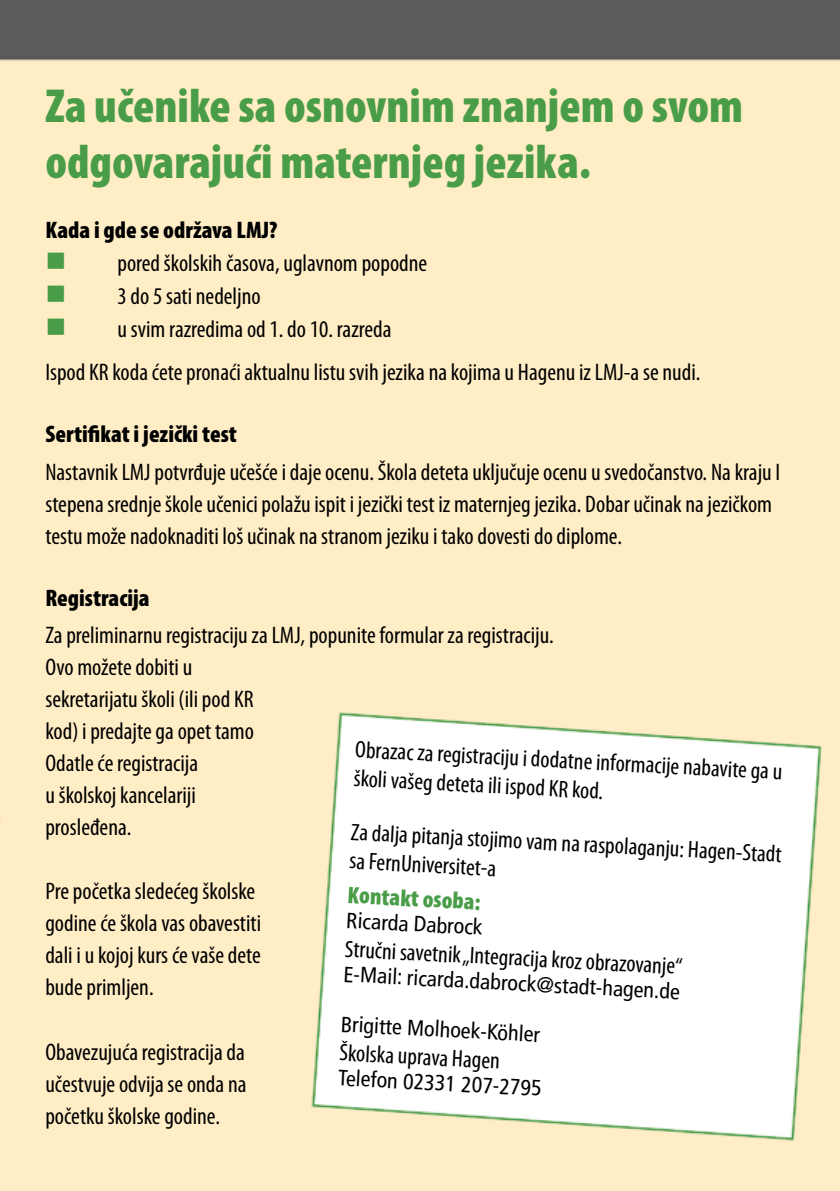
<style>
.page{position:relative;width:840px;height:1191px;background:#fff}
.page>*{position:absolute;margin:0;border:0;box-sizing:border-box;transform-origin:0 0}
.t1{font:900 condensed 48px/56px "Myriad Pro";color:#4a9d48}
.t2{font:condensed 24px/32px "Myriad Pro";color:#000}
.t3{font:900 condensed 24px "Myriad Pro";color:#000}
.t4{font:900 condensed 24px "Myriad Pro";color:#4a9d48}
.t5{font:condensed 22px "Frutiger LT Std";color:#000}
.s1{color:#4a9d48}
</style>
<div class="page">
<img style="left:0;top:0;width:839px;height:1191px">
<h1 class="t1" style="left:45px;top:77px;width:698px">Za učenike sa osnovnim znanjem o svom odgovarajući maternjeg jezika.</h1>
<p class="t3" style="left:45px;top:215px;width:233px">Kada i gde se održava LMJ?</p>
<p class="t2" style="left:45px;top:247px;width:383px"><span class="s1">■</span> pored školskih časova, uglavnom popodne</p>
<p class="t2" style="left:45px;top:279px;width:217px"><span class="s1">■</span> 3 do 5 sati nedeljno</p>
<p class="t2" style="left:45px;top:307px;width:656px;line-height:43.4px"><span class="s1">■</span> u svim razredima od 1. do 10. razreda<br>Ispod KR koda ćete pronaći aktualnu listu svih jezika na kojima u Hagenu iz LMJ-a se nudi.</p>
<p class="t3" style="left:45px;top:418px;width:193px">Sertifikat i jezički test</p>
<p class="t2" style="left:45px;top:455px;width:736px">Nastavnik LMJ potvrđuje učešće i daje ocenu. Škola deteta uključuje ocenu u svedočanstvo. Na kraju I stepena srednje škole učenici polažu ispit i jezički test iz maternjeg jezika. Dobar učinak na jezičkom testu može nadoknaditi loš učinak na stranom jeziku i tako dovesti do diplome.</p>
<p class="t3" style="left:45px;top:582px;width:106px">Registracija</p>
<p class="t2" style="left:45px;top:619px;width:509px">Za preliminarnu registraciju za LMJ, popunite formular za registraciju.<br>Ovo možete dobiti u<br>sekretarijatu školi (ili pod KR<br>kod) i predajte ga opet tamo<br>Odatle će registracija<br>u školskoj kancelariji<br>prosleđena.</p>
<p class="t2" style="left:356px;top:734px;width:429px;line-height:28.8px;rotate:3deg">Obrazac za registraciju i dodatne informacije nabavite ga u školi vašeg deteta ili ispod KR kod.</p>
<p class="t2" style="left:351px;top:817px;width:432px;line-height:28.8px;rotate:3deg">Za dalja pitanja stojimo vam na raspolaganju: Hagen-Stadt sa FernUniversitet-a</p>
<p class="t4" style="left:348px;top:879px;width:134px;rotate:3deg">Kontakt osoba:</p>
<p class="t5" style="left:347px;top:907px;width:138px;rotate:3deg">Ricarda Dabrock</p>
<p class="t2" style="left:345px;top:932px;width:339px;rotate:3deg">Stručni savetnik „Integracija kroz obrazovanje“</p>
<p class="t2" style="left:45px;top:875px;width:217px">Pre početka sledećeg školske godine će škola vas obavestiti dali i u kojoj kurs će vaše dete bude primljen.</p>
<p class="t5" style="left:344px;top:961px;width:338px;rotate:3deg">E-Mail: ricarda.dabrock@stadt-hagen.de</p>
<p class="t5" style="left:341px;top:1011px;width:201px;rotate:3deg">Brigitte Molhoek-Köhler</p>
<p class="t2" style="left:340px;top:1036px;width:162px;rotate:3deg">Školska uprava Hagen</p>
<p class="t5" style="left:338px;top:1064px;width:205px;rotate:3deg">Telefon 02331 207-2795</p>
<p class="t2" style="left:45px;top:1035px;width:202px;text-align:justify">Obavezujuća registracija da učestvuje odvija se onda na početku školske godine.</p>
</div>
